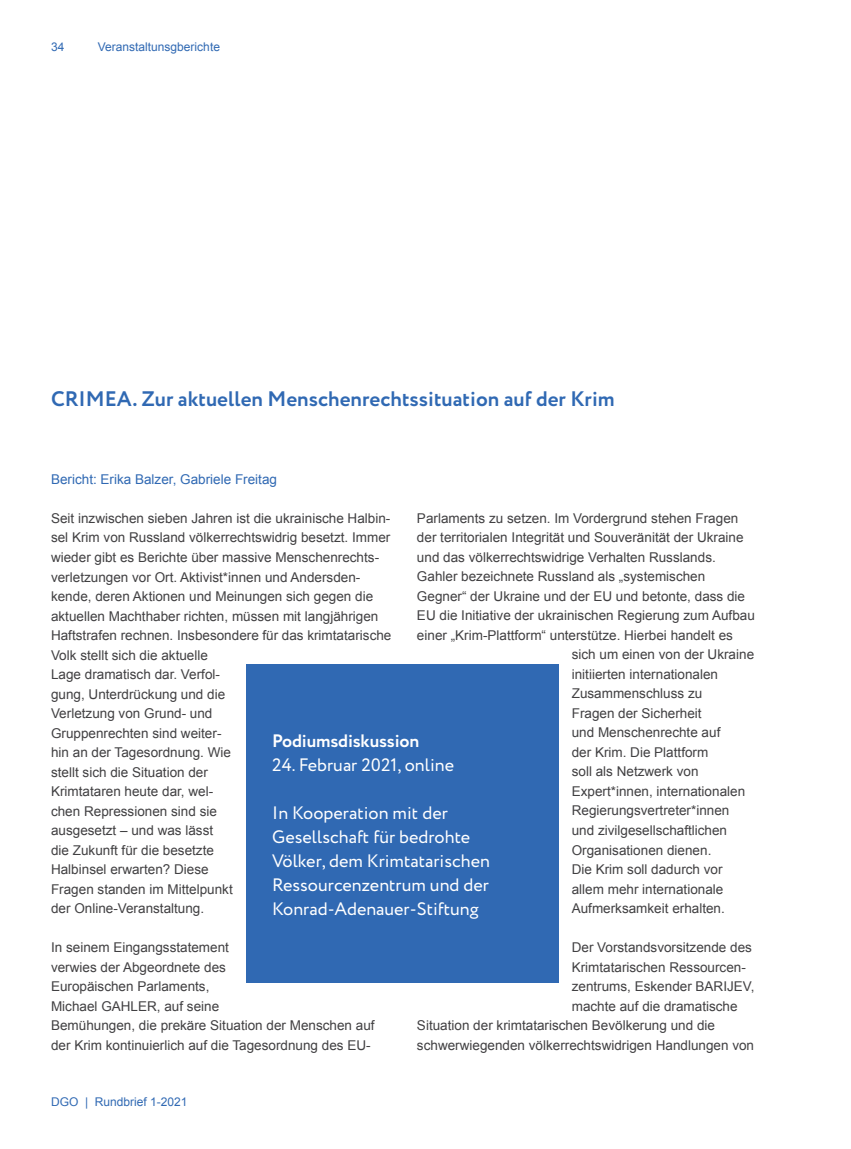
<style>
.page{position:relative;width:851px;height:1149px;background:#fff}
.page>*{position:absolute;margin:0;border:0;box-sizing:border-box;transform-origin:0 0}
.t1{font:700 21px "Circe";color:#3069b3}
.t2{font:18px/24px "Circe";color:#fff}
.t3{font:700 18px "Circe";letter-spacing:-.01em;color:#fff}
.t4{font:13.5px/19.5px "Arial";color:#414042}
.t5{font:13.5px "Arial";color:#3069b3}
.t6{font:12px "Arial";color:#3069b3}
</style>
<div class="page">
<div style="left:247px;top:664px;width:312px;height:318px;background:#3069b3"></div>
<p class="t6" style="left:51px;top:39px;width:15px">34</p>
<p class="t6" style="left:98px;top:39px;width:124px">Veranstaltunsgberichte</p>
<h1 class="t1" style="left:51px;top:384px;width:565px">CRIMEA. Zur aktuellen Menschenrechtssituation auf der Krim</h1>
<p class="t5" style="left:51px;top:470px;width:227px">Bericht: Erika Balzer, Gabriele Freitag</p>
<p class="t4" style="left:51px;top:508px;width:342px">Seit inzwischen sieben Jahren ist die ukrainische Halbin&shy;sel Krim von Russland völkerrechtswidrig besetzt. Immer wieder gibt es Berichte über massive Menschenrechts&shy;verletzungen vor Ort. Aktivist*innen und Andersden&shy;kende, deren Aktionen und Meinungen sich gegen die aktuellen Machthaber richten, müssen mit langjährigen Haftstrafen rechnen. Insbesondere für das krimtatarische Volk stellt sich die aktuelle<br>Lage dramatisch dar. Verfol-<br>gung, Unterdrückung und die<br>Verletzung von Grund- und<br>Gruppenrechten sind weiter-<br>hin an der Tagesordnung. Wie<br>stellt sich die Situation der<br>Krimtataren heute dar, wel-<br>chen Repressionen sind sie<br>ausgesetzt – und was lässt<br>die Zukunft für die besetzte<br>Halbinsel erwarten? Diese<br>Fragen standen im Mittelpunkt<br>der Online-Veranstaltung.</p>
<p class="t4" style="left:51px;top:937px;width:325px">In seinem Eingangsstatement<br>verwies der Abgeordnete des<br>Europäischen Parlaments,<br>Michael GAHLER, auf seine<br>Bemühungen, die prekäre Situation der Menschen auf der Krim kontinuierlich auf die Tagesordnung des EU-</p>
<p class="t4" style="left:417px;top:508px;width:323px">Parlaments zu setzen. Im Vordergrund stehen Fragen</p>
<p class="t4" style="left:417px;top:528px;width:328px">der territorialen Integrität und Souveränität der Ukraine</p>
<p class="t4" style="left:417px;top:547px;width:300px">und das völkerrechtswidrige Verhalten Russlands.</p>
<p class="t4" style="left:417px;top:567px;width:290px">Gahler bezeichnete Russland als „systemischen</p>
<p class="t4" style="left:417px;top:586px;width:329px">Gegner“ der Ukraine und der EU und betonte, dass die</p>
<p class="t4" style="left:417px;top:606px;width:339px">EU die Initiative der ukrainischen Regierung zum Aufbau</p>
<p class="t4" style="left:417px;top:625px;width:317px">einer „Krim-Plattform“ unterstütze. Hierbei handelt es</p>
<p class="t4" style="left:571px;top:645px;width:184px">sich um einen von der Ukraine</p>
<p class="t4" style="left:571px;top:664px;width:148px">initiierten internationalen</p>
<p class="t4" style="left:571px;top:683px;width:132px">Zusammenschluss zu</p>
<p class="t4" style="left:571px;top:703px;width:131px">Fragen der Sicherheit</p>
<p class="t4" style="left:571px;top:722px;width:150px">und Menschenrechte auf</p>
<p class="t4" style="left:571px;top:742px;width:138px">der Krim. Die Plattform</p>
<p class="t4" style="left:571px;top:761px;width:128px">soll als Netzwerk von</p>
<p class="t4" style="left:571px;top:781px;width:175px">Expert*innen, internationalen</p>
<p class="t4" style="left:571px;top:800px;width:159px">Regierungsvertreter*innen</p>
<p class="t4" style="left:571px;top:820px;width:157px">und zivilgesellschaftlichen</p>
<p class="t4" style="left:571px;top:839px;width:141px">Organisationen dienen.</p>
<p class="t4" style="left:571px;top:859px;width:152px">Die Krim soll dadurch vor</p>
<p class="t4" style="left:571px;top:878px;width:153px">allem mehr internationale</p>
<p class="t4" style="left:571px;top:898px;width:155px">Aufmerksamkeit erhalten.</p>
<p class="t4" style="left:571px;top:937px;width:182px">Der Vorstandsvorsitzende des</p>
<p class="t4" style="left:571px;top:956px;width:176px">Krimtatarischen Ressourcen-</p>
<p class="t4" style="left:571px;top:976px;width:184px">zentrums, Eskender BARIJEV,</p>
<p class="t4" style="left:571px;top:995px;width:167px">machte auf die dramatische</p>
<p class="t4" style="left:417px;top:1015px;width:299px">Situation der krimtatarischen Bevölkerung und die</p>
<p class="t4" style="left:417px;top:1034px;width:338px">schwerwiegenden völkerrechtswidrigen Handlungen von</p>
<h2 class="t3" style="left:272px;top:728px;width:148px">Podiumsdiskussion</h2>
<h2 class="t2" style="left:272px;top:752px;width:183px">24. Februar 2021, online</h2>
<h2 class="t2" style="left:272px;top:800px;width:219px">In Kooperation mit der<br>Gesellschaft für bedrohte<br>Völker, dem Krimtatarischen<br>Ressourcenzentrum und der<br>Konrad-Adenauer-Stiftung</h2>
<p class="t6" style="left:51px;top:1093px;width:138px">DGO | Rundbrief 1-2021</p>
</div>
